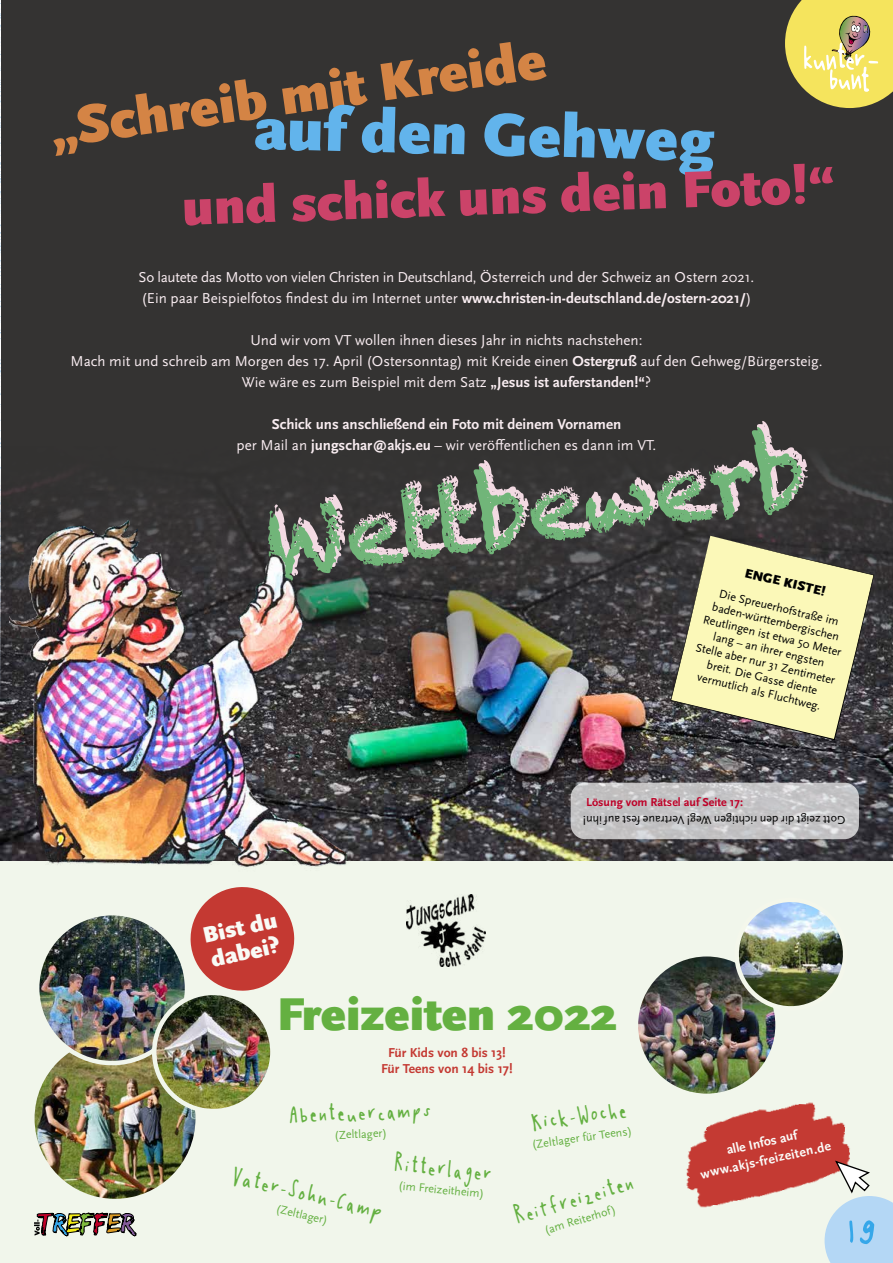
<style>
.page{position:relative;width:893px;height:1263px;background:#fff}
.page>*{position:absolute;margin:0;border:0;box-sizing:border-box;transform-origin:0 0}
.t1{font:89.1px "Chalkduster";color:#f3dae3}
.t2{font:76.5px "Handschrift";color:#36a7e9}
.t3{font:900 62.4px "Scala Sans OT";color:#62b4ec}
.t4{font:900 55.5px "Scala Sans OT";color:#d48445}
.t5{font:900 53.7px "Scala Sans OT";color:#cb4369}
.t6{font:51px "Druckschrift";letter-spacing:-.08em;color:#fff}
.t7{font:900 48px "Scala Sans OT";color:#64b041}
.t8{font:34.05px "Handschrift";color:#64b041}
.t9{font:900 23.25px/25px "Scala Sans OT";color:#f9faf5}
.t10{font:15px/21px "Scala Sans OT";color:#f9edf1}
.t11{font:700 15px/21px "Scala Sans OT";color:#f9edf1;text-align:center}
.t12{font:700 13.5px/16.5px "Scala Sans OT";color:#c43932;text-align:center}
.t13{font:700 13.5px/18px "Scala Sans OT";color:#fbfcf9;text-align:center}
.t14{font:900 13.35px "Scala Sans OT";color:#000}
.t15{font:12px/14.4px "Scala Sans OT";color:#000;text-align:center}
.t16{font:12px "Scala Sans OT";color:#64b041}
.t17{font:700 12px "Scala Sans OT";color:#be0027}
.s1{font-weight:700}
.s2{font-weight:400}
.s3{font-size:94.5px}
</style>
<div class="page">
<div style="left:1px;top:0;width:892px;height:841px;background:#343332"></div>
<img style="left:0;top:446px;width:893px;height:514px">
<div style="left:1px;top:862px;width:892px;height:401px;background:#f1f6eb"></div>
<img style="left:406px;top:894px;width:79px;height:72px">
<img style="left:32px;top:1036px;width:166px;height:165px;border-radius:83px">
<img style="left:37px;top:913px;width:150px;height:150px;border-radius:75px">
<div style="left:35px;top:911px;width:154px;height:154px;border:4px solid #f1f6eb;border-radius:50%"></div>
<img style="left:154px;top:993px;width:118px;height:118px;border-radius:59px">
<div style="left:152px;top:991px;width:123px;height:122px;border:4px solid #f1f6eb;border-radius:50%"></div>
<img style="left:686px;top:1102px;width:164px;height:106px">
<img style="left:639px;top:957px;width:136px;height:136px">
<div style="left:634px;top:952px;width:146px;height:146px;border:4px solid #f1f6eb;border-radius:50%"></div>
<img style="left:725px;top:902px;width:118px;height:113px">
<svg style="left:190px;top:887px;width:105px;height:105px"></svg>
<svg style="left:34px;top:1212px;width:102px;height:24px"></svg>
<svg style="left:825px;top:1159px;width:68px;height:104px"></svg>
<img style="left:0;top:59px;width:1px;height:354px">
<svg style="left:785px;top:0;width:108px;height:108px;background:#d4c559"></svg>
<svg style="left:571px;top:783px;width:288px;height:56px;background:#c6c5c7"></svg>
<img style="left:10px;top:458px;width:341px;height:410px">
<svg style="left:670px;top:536px;width:204px;height:204px"></svg>
<h3 class="t4" style="left:45px;top:98px;width:503px;rotate:-8deg">„Schreib mit Kreide</h3>
<h3 class="t6" style="left:801px;top:39px;width:72px">kunterbunt</h3>
<h3 class="t3" style="left:255px;top:91px;width:462px;rotate:2deg">auf den Gehweg</h3>
<h3 class="t5" style="left:181px;top:177px;width:655px;rotate:-2deg">und schick uns dein Foto!“</h3>
<p class="t10" style="left:139px;top:267px;width:617px">So lautete das Motto von vielen Christen in Deutschland, Österreich und der Schweiz an Ostern 2021. (Ein paar Beispielfotos findest du im Internet unter <span class="s1">www.christen-in-deutschland.de/ostern-2021/</span>)</p>
<p class="t10" style="left:71px;top:330px;width:753px;text-align:center">Und wir vom VT wollen ihnen dieses Jahr in nichts nachstehen:<br>Mach mit und schreib am Morgen des 17. April (Ostersonntag) mit Kreide einen <span class="s1">Ostergruß</span> auf den Gehweg/Bürgersteig.<br>Wie wäre es zum Beispiel mit dem Satz <span class="s1">„Jesus ist auferstanden!“</span>?</p>
<p class="t11" style="left:237px;top:414px;width:421px">Schick uns anschließend ein Foto mit deinem Vornamen<br><span class="s2">per Mail an</span> jungschar@akjs.eu <span class="s2">– wir veröffentlichen es dann im VT.</span></p>
<h1 class="t1" style="left:262px;top:490px;width:549px;rotate:-8deg">Wettbewerb</h1>
<p class="t14" style="left:747px;top:565px;width:84px;rotate:14deg">ENGE KISTE!</p>
<p class="t15" style="left:712px;top:583px;width:144px;rotate:14deg">Die Spreuerhofstraße im baden-württembergischen<br>Reutlingen ist etwa 50 Meter lang – an ihrer engsten<br>Stelle aber nur 31 Zentimeter breit. Die Gasse diente vermutlich als Fluchtweg.</p>
<p class="t17" style="left:586px;top:795px;width:158px">Lösung vom Rätsel auf Seite 17:</p>
<h3 class="t9" style="left:201px;top:924px;width:77px;rotate:-12deg">Bist du dabei?</h3>
<p class="t15" style="left:845px;top:827px;width:264px;rotate:-180deg">Gott zeigt dir den richtigen Weg! Vertraue fest auf ihn!</p>
<h3 class="t7" style="left:277px;top:987px;width:342px">Freizeiten 2022</h3>
<p class="t12" style="left:381px;top:1044px;width:133px">Für Kids von 8 bis 13!<br>Für Teens von 14 bis 17!</p>
<h3 class="t8" style="left:287px;top:1100px;width:145px;rotate:-2deg">Abenteuercamps</h3>
<p class="t16" style="left:334px;top:1128px;width:54px;rotate:-2deg">(Zeltlager)</p>
<h3 class="t8" style="left:235px;top:1160px;width:158px;rotate:14deg">Vater-Sohn-Camp</h3>
<p class="t16" style="left:278px;top:1202px;width:54px;rotate:14deg">(Zeltlager)</p>
<h3 class="t8" style="left:396px;top:1148px;width:100px;rotate:6deg">Ritterlager</h3>
<p class="t16" style="left:399px;top:1178px;width:88px;rotate:6deg">(im Freizeitheim)</p>
<h3 class="t8" style="left:529px;top:1108px;width:99px;rotate:-8deg">Kick-Woche</h3>
<p class="t16" style="left:531px;top:1138px;width:102px;rotate:-8deg">(Zeltlager für Teens)</p>
<h3 class="t8" style="left:511px;top:1202px;width:127px;rotate:-16deg">Reitfreizeiten</h3>
<p class="t16" style="left:543px;top:1223px;width:75px;rotate:-16deg">(am Reiterhof)</p>
<p class="t13" style="left:695px;top:1149px;width:135px;rotate:-13deg">alle Infos auf www.akjs-freizeiten.de</p>
<h2 class="t2" style="left:846px;top:1203px;width:35px">1<span class="s3">9</span></h2>
</div>
